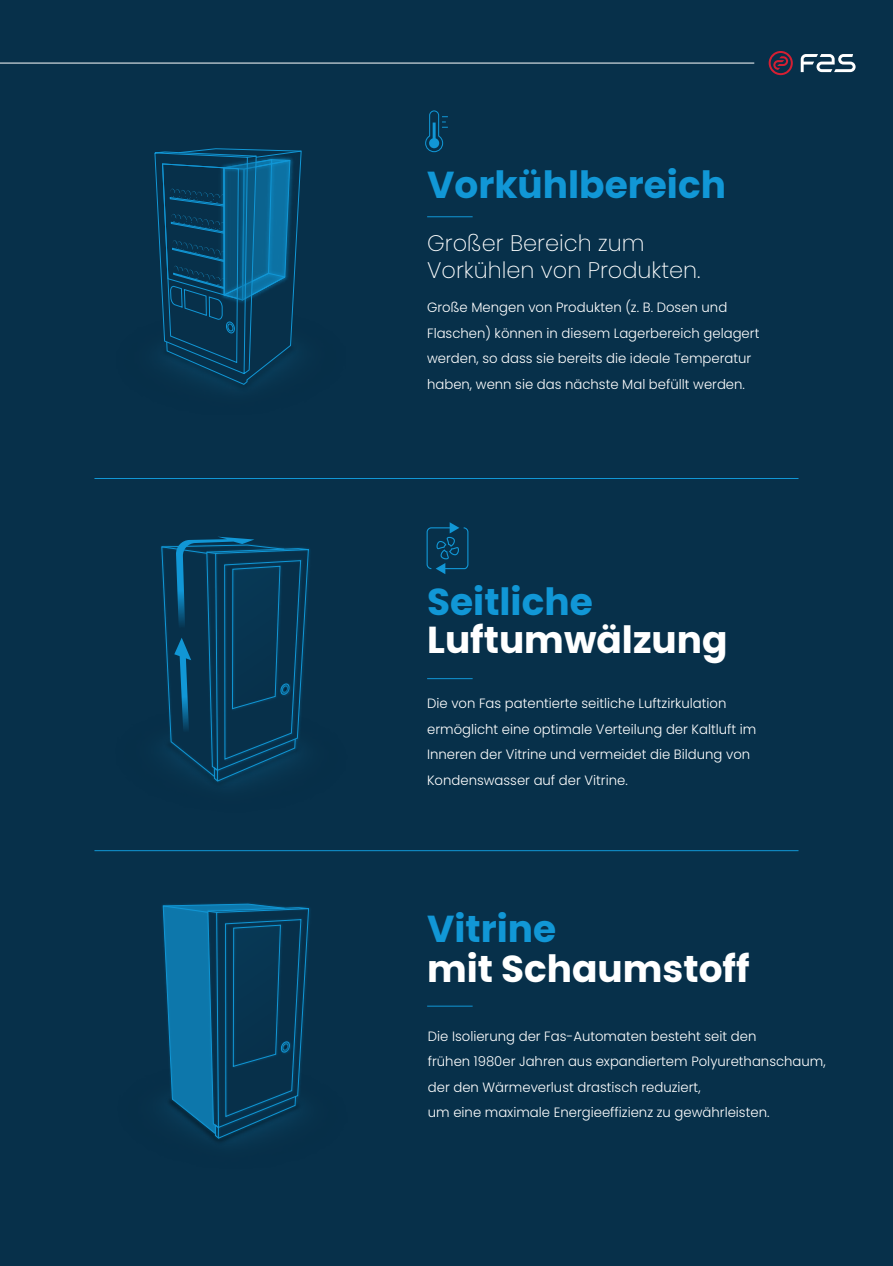
<style>
.page{position:relative;width:893px;height:1266px;background:#fff}
.page>*{position:absolute;margin:0;border:0;box-sizing:border-box;transform-origin:0 0}
.t1{font:700 37.5px "Poppins";color:#1197d6}
.t2{font:700 37.5px "Poppins";color:#fff}
.t3{font:200 22.5px/27px "Poppins";color:#fff}
.t4{font:300 13.5px/25.5px "Poppins";color:#fff}
</style>
<div class="page">
<div style="left:0;top:0;width:893px;height:1265px;background:#07304a"></div>
<hr style="left:427px;top:216px;width:46px;height:1px;background:#1197d6">
<svg style="left:425px;top:110px;width:23px;height:43px"></svg>
<svg style="left:154px;top:148px;width:148px;height:237px"></svg>
<hr style="left:427px;top:678px;width:46px;height:1px;background:#1197d6">
<svg style="left:426px;top:522px;width:43px;height:52px"></svg>
<svg style="left:161px;top:536px;width:149px;height:245px"></svg>
<hr style="left:427px;top:1005px;width:46px;height:1px;background:#1197d6">
<svg style="left:163px;top:903px;width:147px;height:235px"></svg>
<hr style="left:94px;top:478px;width:704px;height:1px;background:#1197d6">
<hr style="left:94px;top:850px;width:704px;height:1px;background:#1197d6">
<svg style="left:769px;top:51px;width:24px;height:24px"></svg>
<svg style="left:801px;top:54px;width:55px;height:18px"></svg>
<hr style="left:0;top:63px;width:754px;height:1px;background:#fff">
<h1 class="t1" style="left:427px;top:163px;width:300px">Vorkühlbereich</h1>
<h2 class="t3" style="left:427px;top:229px;width:275px">Großer Bereich zum<br>Vorkühlen von Produkten.</h2>
<p class="t4" style="left:427px;top:295px;width:334px">Große Mengen von Produkten (z. B. Dosen und Flaschen) können in diesem Lagerbereich gelagert werden, so dass sie bereits die ideale Temperatur haben, wenn sie das nächste Mal befüllt werden.</p>
<h1 class="t1" style="left:427px;top:580px;width:167px">Seitliche</h1>
<h1 class="t2" style="left:427px;top:618px;width:302px">Luftumwälzung</h1>
<p class="t4" style="left:427px;top:691px;width:331px">Die von Fas patentierte seitliche Luftzirkulation ermöglicht eine optimale Verteilung der Kaltluft im Inneren der Vitrine und vermeidet die Bildung von Kondenswasser auf der Vitrine.</p>
<h1 class="t1" style="left:427px;top:907px;width:131px">Vitrine</h1>
<h1 class="t2" style="left:427px;top:946px;width:324px">mit Schaumstoff</h1>
<p class="t4" style="left:428px;top:1023px;width:399px">Die Isolierung der Fas-Automaten besteht seit den<br>frühen 1980er Jahren aus expandiertem Polyurethanschaum, der den Wärmeverlust drastisch reduziert,<br>um eine maximale Energieeffizienz zu gewährleisten.</p>
</div>
